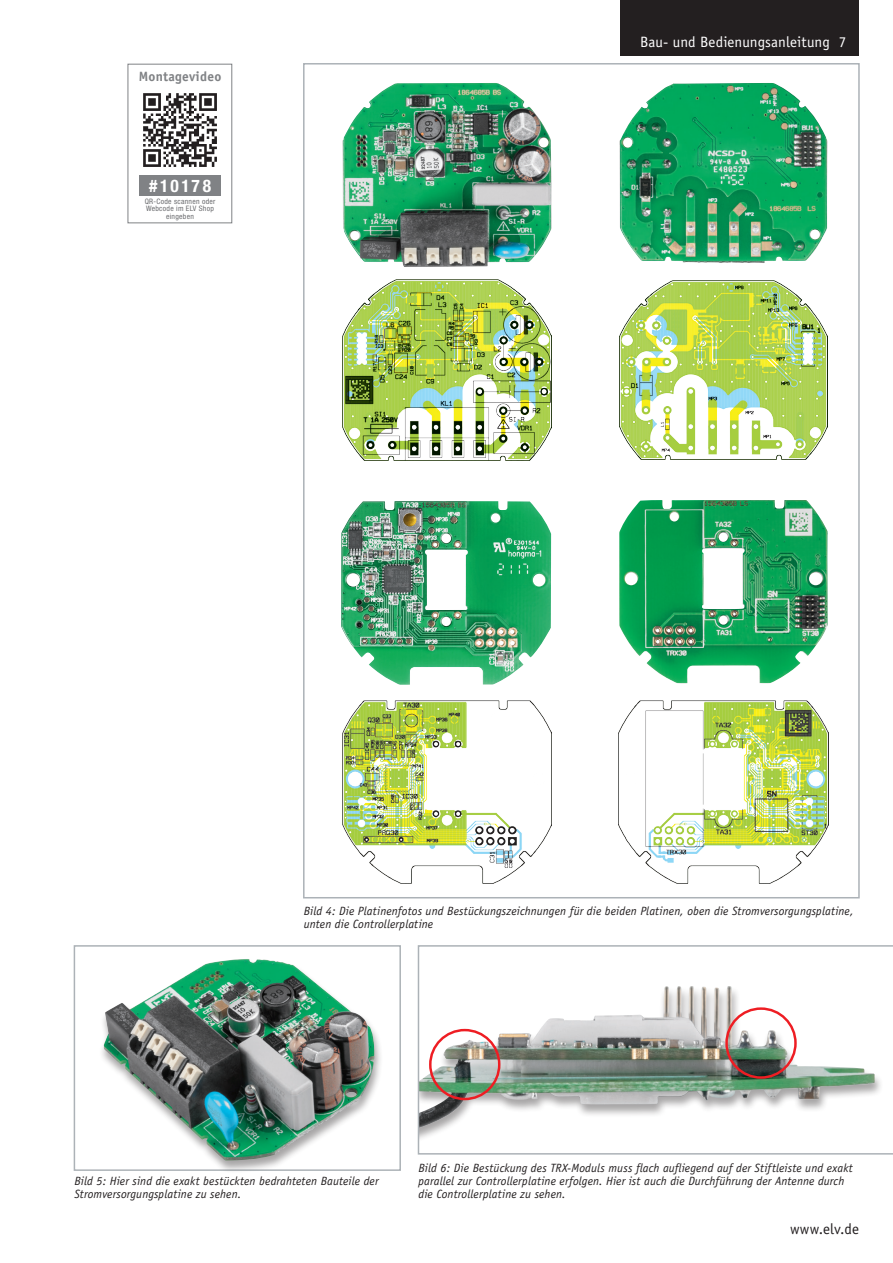
<style>
.page{position:relative;width:893px;height:1263px;background:#fff}
.page>*{position:absolute;margin:0;border:0;box-sizing:border-box;transform-origin:0 0}
.t1{font:700 condensed 17.4px "Helvetica Neue LT";letter-spacing:.13em;color:#fff}
.t2{font:15px "Officina Sans";letter-spacing:.005em;color:#fff}
.t3{font:15px "Officina Sans";letter-spacing:.01em;color:#231f20}
.t4{font:700 13.5px "Officina Sans";letter-spacing:.02em;color:#808285}
.t5{font:italic 12px/12.8px "Officina Sans";letter-spacing:.01em;color:#231f20}
.t6{font:condensed 7.5px/7.5px "Helvetica Neue LT";letter-spacing:.04em;color:#6c6d70;text-align:center}
</style>
<div class="page">
<div style="left:621px;top:0;width:238px;height:55px;background:#231f20"></div>
<div style="left:74px;top:945px;width:327px;height:226px;border:2px solid #acb2b7"></div>
<img style="left:619px;top:83px;width:209px;height:180px">
<img style="left:342px;top:280px;width:210px;height:181px">
<img style="left:620px;top:280px;width:207px;height:180px">
<img style="left:342px;top:83px;width:210px;height:184px">
<div style="left:99px;top:958px;width:285px;height:216px;background:#231f20;opacity:.4"></div>
<img style="left:104px;top:959px;width:271px;height:202px">
<svg style="left:418px;top:945px;width:475px;height:209px"></svg>
<div style="left:429px;top:1029px;width:71px;height:71px;border:2px solid #ee1d23;border-radius:50%"></div>
<div style="left:725px;top:1007px;width:72px;height:72px;border:2px solid #ee1d23;border-radius:50%"></div>
<div style="left:128px;top:64px;width:104px;height:159px;background:#fff;border:1px solid #808285"></div>
<img style="left:143px;top:93px;width:74px;height:74px">
<div style="left:139px;top:175px;width:82px;height:20px;background:#808285"></div>
<img style="left:342px;top:700px;width:210px;height:183px">
<img style="left:619px;top:700px;width:209px;height:183px">
<img style="left:619px;top:500px;width:209px;height:183px">
<img style="left:341px;top:501px;width:210px;height:184px">
<p class="t4" style="left:139px;top:68px;width:84px">Montagevideo</p>
<h1 class="t1" style="left:149px;top:175px;width:63px">#10178</h1>
<p class="t6" style="left:145px;top:197px;width:72px">QR-Code scannen oder<br>Webcode im ELV Shop eingeben</p>
<p class="t2" style="left:640px;top:33px;width:208px">Bau- und Bedienungsanleitung 7</p>
<p class="t5" style="left:304px;top:905px;width:551px">Bild 4: Die Platinenfotos und Bestückungszeichnungen für die beiden Platinen, oben die Stromversorgungsplatine, unten die Controllerplatine</p>
<p class="t5" style="left:74px;top:1175px;width:306px">Bild 5: Hier sind die exakt bestückten bedrahteten Bauteile der<br>Stromversorgungsplatine zu sehen.</p>
<p class="t5" style="left:418px;top:1162px;width:436px">Bild 6: Die Bestückung des TRX-Moduls muss flach aufliegend auf der Stiftleiste und exakt parallel zur Controllerplatine erfolgen. Hier ist auch die Durchführung der Antenne durch die Controllerplatine zu sehen.</p>
<p class="t3" style="left:790px;top:1220px;width:70px">www.elv.de</p>
</div>
